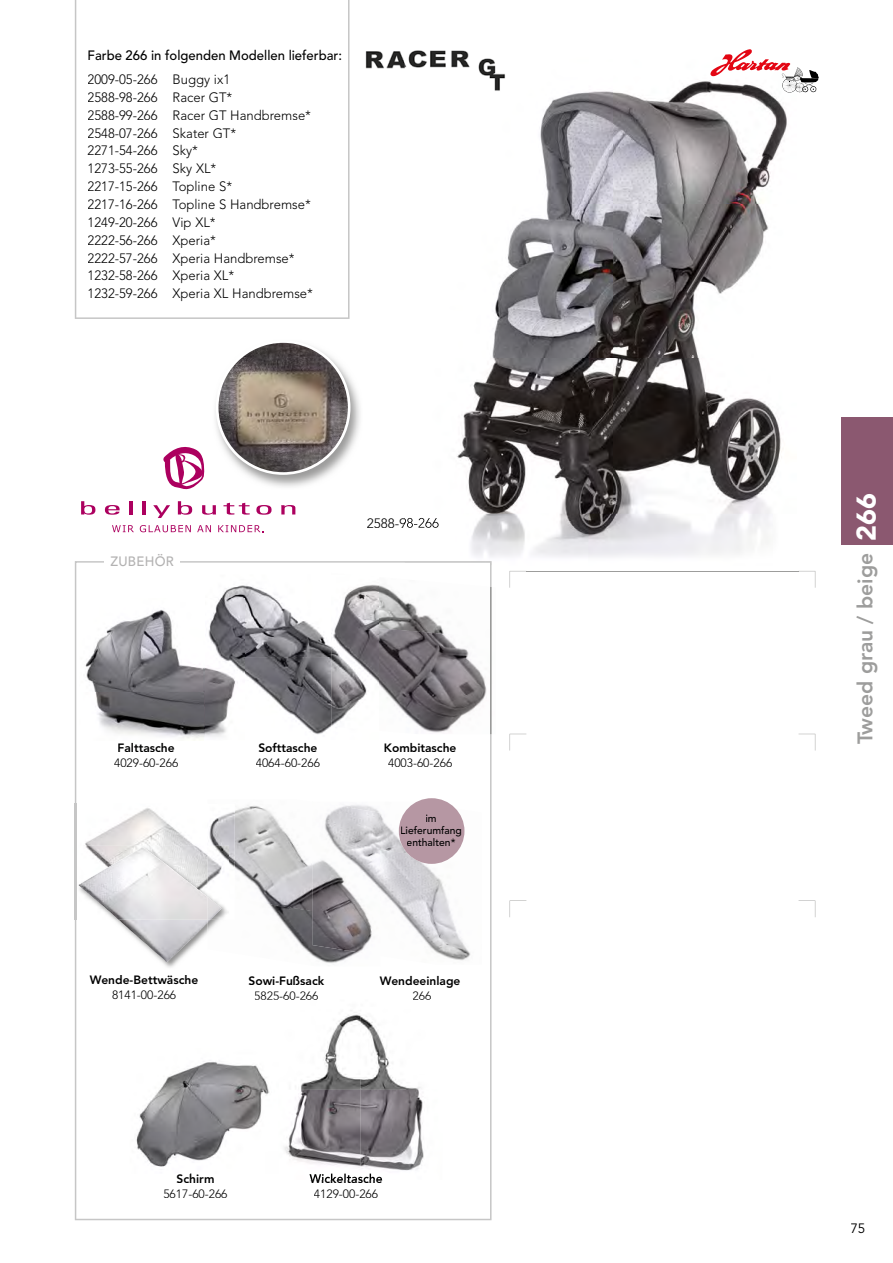
<style>
.page{position:relative;width:893px;height:1263px;background:#fff}
.page>*{position:absolute;margin:0;border:0;box-sizing:border-box;transform-origin:0 0}
.t1{font:900 27px "Avenir";color:#fff}
.t2{font:800 21px "Avenir";color:#9d9d9c}
.t3{font:300 13.5px/17.9px "Avenir";color:#000}
.t4{font:500 13.5px "Avenir";color:#000}
.t5{font:500 13.5px "Avenir";letter-spacing:.02em;color:#b3b2b2}
.t6{font:13.5px "Avenir";color:#000}
.t7{font:800 12px "Avenir";color:#000}
.t8{font:300 12px "Avenir";color:#000}
.t9{font:500 10.5px/12px "Avenir";color:#000;text-align:center}
</style>
<div class="page">
<div style="left:842px;top:417px;width:51px;height:127px;background:#8b5870"></div>
<svg style="left:75px;top:561px;width:417px;height:659px"></svg>
<img style="left:421px;top:80px;width:366px;height:477px">
<img style="left:405px;top:561px;width:87px;height:4px">
<svg style="left:75px;top:0;width:274px;height:319px"></svg>
<img style="left:130px;top:1048px;width:148px;height:126px">
<img style="left:177px;top:1173px;width:37px;height:1px">
<img style="left:279px;top:999px;width:163px;height:181px">
<img style="left:309px;top:1173px;width:74px;height:7px">
<img style="left:405px;top:518px;width:34px;height:10px">
<div style="left:104px;top:556px;width:76px;height:12px;background:#fff"></div>
<img style="left:79px;top:598px;width:126px;height:142px">
<img style="left:331px;top:573px;width:161px;height:55px">
<img style="left:379px;top:628px;width:111px;height:106px">
<img style="left:490px;top:587px;width:2px;height:147px">
<img style="left:205px;top:575px;width:126px;height:82px">
<img style="left:245px;top:657px;width:91px;height:83px">
<img style="left:336px;top:731px;width:43px;height:9px">
<img style="left:205px;top:598px;width:40px;height:142px">
<img style="left:331px;top:575px;width:48px;height:156px">
<img style="left:365px;top:51px;width:40px;height:18px">
<img style="left:405px;top:50px;width:121px;height:44px">
<img style="left:208px;top:799px;width:104px;height:100px">
<img style="left:229px;top:899px;width:151px;height:67px">
<img style="left:380px;top:802px;width:102px;height:47px">
<img style="left:380px;top:849px;width:102px;height:115px">
<img style="left:312px;top:802px;width:68px;height:154px">
<img style="left:279px;top:999px;width:39px;height:1px">
<svg style="left:409px;top:999px;width:22px;height:1px"></svg>
<svg style="left:710px;top:49px;width:109px;height:44px"></svg>
<img style="left:215px;top:379px;width:145px;height:108px">
<svg style="left:216px;top:342px;width:134px;height:133px"></svg>
<svg style="left:112px;top:525px;width:22px;height:7px"></svg>
<svg style="left:140px;top:525px;width:51px;height:7px"></svg>
<svg style="left:197px;top:525px;width:14px;height:7px"></svg>
<svg style="left:218px;top:525px;width:46px;height:7px"></svg>
<svg style="left:81px;top:501px;width:14px;height:14px"></svg>
<svg style="left:105px;top:505px;width:15px;height:10px"></svg>
<svg style="left:129px;top:501px;width:3px;height:13px"></svg>
<svg style="left:143px;top:501px;width:3px;height:13px"></svg>
<svg style="left:153px;top:505px;width:17px;height:13px"></svg>
<svg style="left:178px;top:501px;width:14px;height:14px"></svg>
<svg style="left:202px;top:505px;width:14px;height:10px"></svg>
<svg style="left:223px;top:503px;width:27px;height:12px"></svg>
<svg style="left:256px;top:505px;width:16px;height:10px"></svg>
<svg style="left:281px;top:505px;width:14px;height:9px"></svg>
<svg style="left:163px;top:447px;width:42px;height:43px"></svg>
<svg style="left:510px;top:900px;width:16px;height:1px"></svg>
<svg style="left:798px;top:900px;width:17px;height:17px"></svg>
<svg style="left:510px;top:734px;width:16px;height:1px"></svg>
<svg style="left:799px;top:734px;width:16px;height:16px"></svg>
<svg style="left:510px;top:571px;width:16px;height:1px"></svg>
<svg style="left:799px;top:571px;width:16px;height:16px"></svg>
<hr style="left:526px;top:571px;width:273px;height:1px;background:#9d9d9c">
<img style="left:74px;top:804px;width:134px;height:77px">
<img style="left:74px;top:881px;width:3px;height:39px">
<img style="left:75px;top:804px;width:1px;height:116px">
<img style="left:208px;top:804px;width:27px;height:116px">
<img style="left:77px;top:846px;width:152px;height:124px">
<img style="left:208px;top:920px;width:21px;height:32px">
<img style="left:119px;top:920px;width:89px;height:42px">
<img style="left:78px;top:847px;width:130px;height:73px">
<img style="left:208px;top:897px;width:13px;height:23px">
<div style="left:399px;top:798px;width:65px;height:66px;background:#b697a3;border-radius:50%"></div>
<p class="t4" style="left:88px;top:47px;width:256px">Farbe 266 in folgenden Modellen lieferbar:</p>
<p class="t3" style="left:88px;top:70px;width:227px">2009-05-266 Buggy ix1<br>2588-98-266 Racer GT*<br>2588-99-266 Racer GT Handbremse*<br>2548-07-266 Skater GT*<br>2271-54-266 Sky*<br>1273-55-266 Sky XL*<br>2217-15-266 Topline S*<br>2217-16-266 Topline S Handbremse*<br>1249-20-266 Vip XL*<br>2222-56-266 Xperia*<br>2222-57-266 Xperia Handbremse*<br>1232-58-266 Xperia XL*<br>1232-59-266 Xperia XL Handbremse*</p>
<p class="t5" style="left:110px;top:553px;width:65px">ZUBEHÖR</p>
<p class="t3" style="left:367px;top:514px;width:74px">2588-98-266</p>
<p class="t7" style="left:118px;top:740px;width:59px">Falttasche</p>
<p class="t8" style="left:114px;top:756px;width:66px">4029-60-266</p>
<p class="t7" style="left:258px;top:740px;width:61px">Softtasche</p>
<p class="t8" style="left:256px;top:756px;width:66px">4064-60-266</p>
<p class="t7" style="left:90px;top:973px;width:110px">Wende-Bettwäsche</p>
<p class="t8" style="left:112px;top:988px;width:66px">8141-00-266</p>
<p class="t7" style="left:248px;top:973px;width:77px">Sowi-Fußsack</p>
<p class="t8" style="left:254px;top:988px;width:66px">5825-60-266</p>
<p class="t7" style="left:384px;top:740px;width:74px">Kombitasche</p>
<p class="t8" style="left:388px;top:756px;width:66px">4003-60-266</p>
<p class="t9" style="left:400px;top:812px;width:63px">im<br>Lieferumfang enthalten*</p>
<p class="t7" style="left:380px;top:973px;width:82px">Wendeeinlage</p>
<p class="t8" style="left:413px;top:988px;width:20px">266</p>
<p class="t7" style="left:176px;top:1171px;width:40px">Schirm</p>
<p class="t8" style="left:163px;top:1186px;width:66px">5617-60-266</p>
<p class="t7" style="left:309px;top:1171px;width:75px">Wickeltasche</p>
<p class="t8" style="left:314px;top:1186px;width:66px">4129-00-266</p>
<h1 class="t1" style="left:850px;top:541px;width:49px;rotate:-90deg">266</h1>
<h2 class="t2" style="left:853px;top:744px;width:193px;rotate:-90deg">Tweed grau / beige</h2>
<p class="t6" style="left:850px;top:1220px;width:17px">75</p>
</div>
